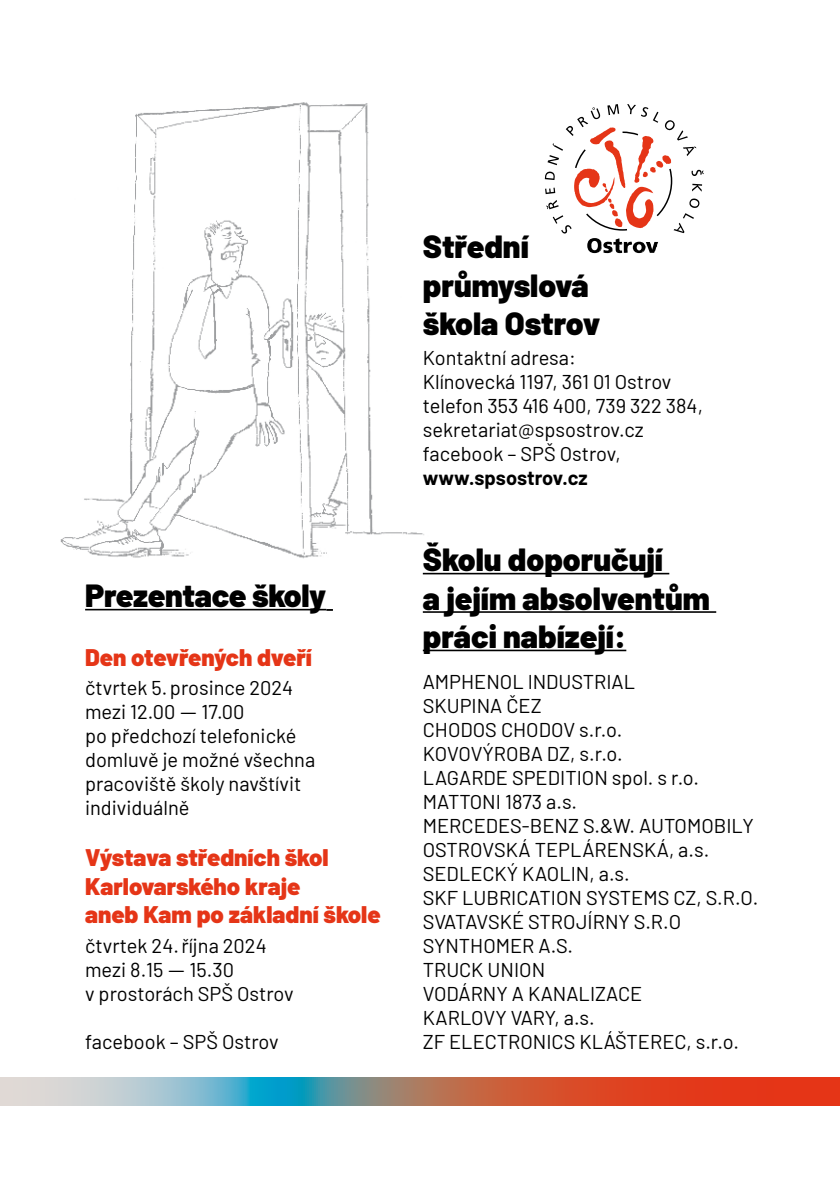
<style>
.page{position:relative;width:840px;height:1191px;background:#fff}
.page>*{position:absolute;margin:0;border:0;box-sizing:border-box;transform-origin:0 0}
.t1{font:900 32px/38.4px "Barlow";color:#000}
.t2{font:900 24px/28.8px "Barlow";color:#e53517}
.t3{font:20px/24px "Barlow";color:#000}
.t4{font:700 20px "Barlow";color:#000}
</style>
<div class="page">
<img style="left:60px;top:102px;width:364px;height:457px">
<hr style="left:422px;top:573px;width:247px;height:1px;background:#000">
<hr style="left:422px;top:611px;width:293px;height:2px;background:#000">
<hr style="left:422px;top:649px;width:204px;height:2px;background:#000">
<hr style="left:85px;top:609px;width:241px;height:1px;background:#000">
<svg style="left:326px;top:609px;width:7px;height:2px"></svg>
<svg style="left:278px;top:1077px;width:561px;height:29px;background:#ba5a43"></svg>
<svg style="left:0;top:1077px;width:278px;height:29px;background:#9dc5d2"></svg>
<svg style="left:544px;top:104px;width:159px;height:149px"></svg>
<h1 class="t1" style="left:85px;top:574px;width:243px">Prezentace školy</h1>
<p class="t2" style="left:85px;top:641px;width:228px">Den otevřených dveří</p>
<p class="t3" style="left:85px;top:674px;width:231px">čtvrtek 5.prosince 2024 mezi 12.00 – 17.00<br>po předchozí telefonické domluvě je možné všechna pracoviště školy navštívit individuálně</p>
<p class="t2" style="left:85px;top:841px;width:297px">Výstava středních škol<br>Karlovarského kraje<br>aneb Kam po základní škole</p>
<p class="t3" style="left:85px;top:932px;width:210px">čtvrtek 24.října 2024 mezi 8.15 – 15.30<br>v prostorách SPŠ Ostrov</p>
<p class="t3" style="left:85px;top:1028px;width:195px">facebook – SPŠ Ostrov</p>
<h1 class="t1" style="left:422px;top:225px;width:179px">Střední průmyslová škola Ostrov</h1>
<p class="t3" style="left:422px;top:344px;width:281px">Kontaktní adresa:<br>Klínovecká 1197, 361 01 Ostrov telefon 353 416 400, 739 322 384, sekretariat@spsostrov.cz facebook – SPŠ Ostrov,</p>
<p class="t4" style="left:422px;top:463px;width:166px">www.spsostrov.cz</p>
<h1 class="t1" style="left:422px;top:538px;width:288px">Školu doporučují<br>a jejím absolventům práci nabízejí:</h1>
<p class="t3" style="left:422px;top:668px;width:337px">AMPHENOL INDUSTRIAL<br>SKUPINA ČEZ<br>CHODOS CHODOV s.r.o.<br>KOVOVÝROBA DZ, s.r.o.<br>LAGARDE SPEDITION spol. s r.o.<br>MATTONI 1873 a.s.<br>MERCEDES-BENZ S.&amp;W. AUTOMOBILY<br>OSTROVSKÁ TEPLÁRENSKÁ, a.s.<br>SEDLECKÝ KAOLIN, a.s.<br>SKF LUBRICATION SYSTEMS CZ, S.R.O.<br>SVATAVSKÉ STROJÍRNY S.R.O<br>SYNTHOMER A.S.<br>TRUCK UNION<br>VODÁRNY A KANALIZACE<br>KARLOVY VARY, a.s.<br>ZF ELECTRONICS KLÁŠTEREC, s.r.o.</p>
</div>
